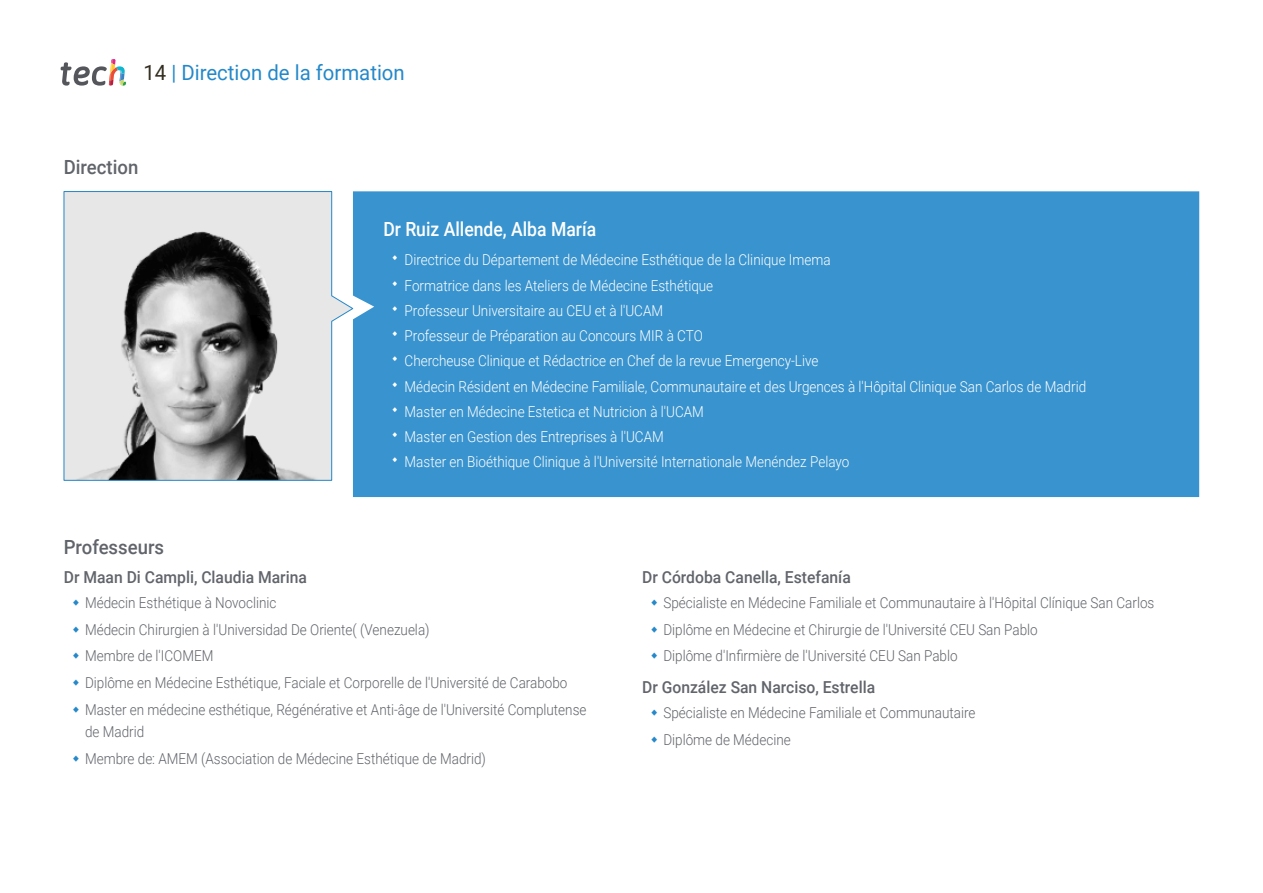
<style>
.page{position:relative;width:1263px;height:893px;background:#fff}
.page>*{position:absolute;margin:0;border:0;box-sizing:border-box;transform-origin:0 0}
.t1{font:21px "Roboto";color:#2488c9}
.t2{font:500 19.5px "Roboto";color:#fff;scale:.9 1}
.t3{font:500 19.5px "Roboto";color:#61646a;scale:.95 1}
.t4{font:500 16.5px "Roboto";color:#61646a;scale:.95 1}
.t5{font:300 15px/26.7px "Roboto";color:#61646a;scale:.9 1}
.t6{font:300 15px/25.2px "Roboto";color:#fff;scale:.9 1}
.s1{color:#312e20}
</style>
<div class="page">
<div style="left:353px;top:191px;width:846px;height:306px;background:#3893ce"></div>
<svg style="left:61px;top:59px;width:65px;height:27px"></svg>
<svg style="left:64px;top:191px;width:289px;height:290px;background:#bcbdbe"></svg>
<svg style="left:393px;top:255px;width:4px;height:5px"></svg>
<svg style="left:393px;top:281px;width:4px;height:5px"></svg>
<svg style="left:393px;top:306px;width:4px;height:5px"></svg>
<svg style="left:393px;top:331px;width:4px;height:5px"></svg>
<svg style="left:393px;top:356px;width:4px;height:5px"></svg>
<svg style="left:393px;top:382px;width:4px;height:5px"></svg>
<svg style="left:393px;top:407px;width:4px;height:5px"></svg>
<svg style="left:393px;top:432px;width:4px;height:5px"></svg>
<svg style="left:393px;top:457px;width:4px;height:5px"></svg>
<h1 class="t1" style="left:144px;top:57px;width:263px"><span class="s1">14</span> | Direction de la formation</h1>
<h2 class="t3" style="left:64px;top:154px;width:80px">Direction</h2>
<h2 class="t2" style="left:383px;top:215px;width:238px">Dr Ruiz Allende, Alba María</h2>
<p class="t6" style="left:405px;top:247px;width:759px">Directrice du Département de Médecine Esthétique de la Clinique Imema<br>Formatrice dans les Ateliers de Médecine Esthétique<br>Professeur Universitaire au CEU et à l'UCAM<br>Professeur de Préparation au Concours MIR à CTO<br>Chercheuse Clinique et Rédactrice en Chef de la revue Emergency-Live<br>Médecin Résident en Médecine Familiale, Communautaire et des Urgences à l'Hôpital Clinique San Carlos de Madrid Master en Médecine Estetica et Nutricion à l'UCAM<br>Master en Gestion des Entreprises à l'UCAM<br>Master en Bioéthique Clinique à l'Université Internationale Menéndez Pelayo</p>
<h2 class="t3" style="left:64px;top:533px;width:107px">Professeurs</h2>
<p class="t4" style="left:64px;top:566px;width:257px">Dr Maan Di Campli, Claudia Marina</p>
<p class="t5" style="left:85px;top:589px;width:559px">Médecin Esthétique à Novoclinic<br>Médecin Chirurgien à l'Universidad De Oriente( (Venezuela)<br>Membre de l'ICOMEM<br>Diplôme en Médecine Esthétique, Faciale et Corporelle de l'Université de Carabobo Master en médecine esthétique, Régénérative et Anti-âge de l'Université Complutense</p>
<p class="t5" style="left:85px;top:718px;width:447px">de Madrid<br>Membre de: AMEM (Association de Médecine Esthétique de Madrid)</p>
<p class="t4" style="left:642px;top:566px;width:221px">Dr Córdoba Canella, Estefanía</p>
<p class="t5" style="left:663px;top:589px;width:547px">Spécialiste en Médecine Familiale et Communautaire à l'Hôpital Clínique San Carlos<br>Diplôme en Médecine et Chirurgie de l'Université CEU San Pablo<br>Diplôme d'Infirmière de l'Université CEU San Pablo</p>
<p class="t4" style="left:642px;top:676px;width:247px">Dr González San Narciso, Estrella</p>
<p class="t5" style="left:663px;top:699px;width:348px">Spécialiste en Médecine Familiale et Communautaire<br>Diplôme de Médecine</p>
</div>
